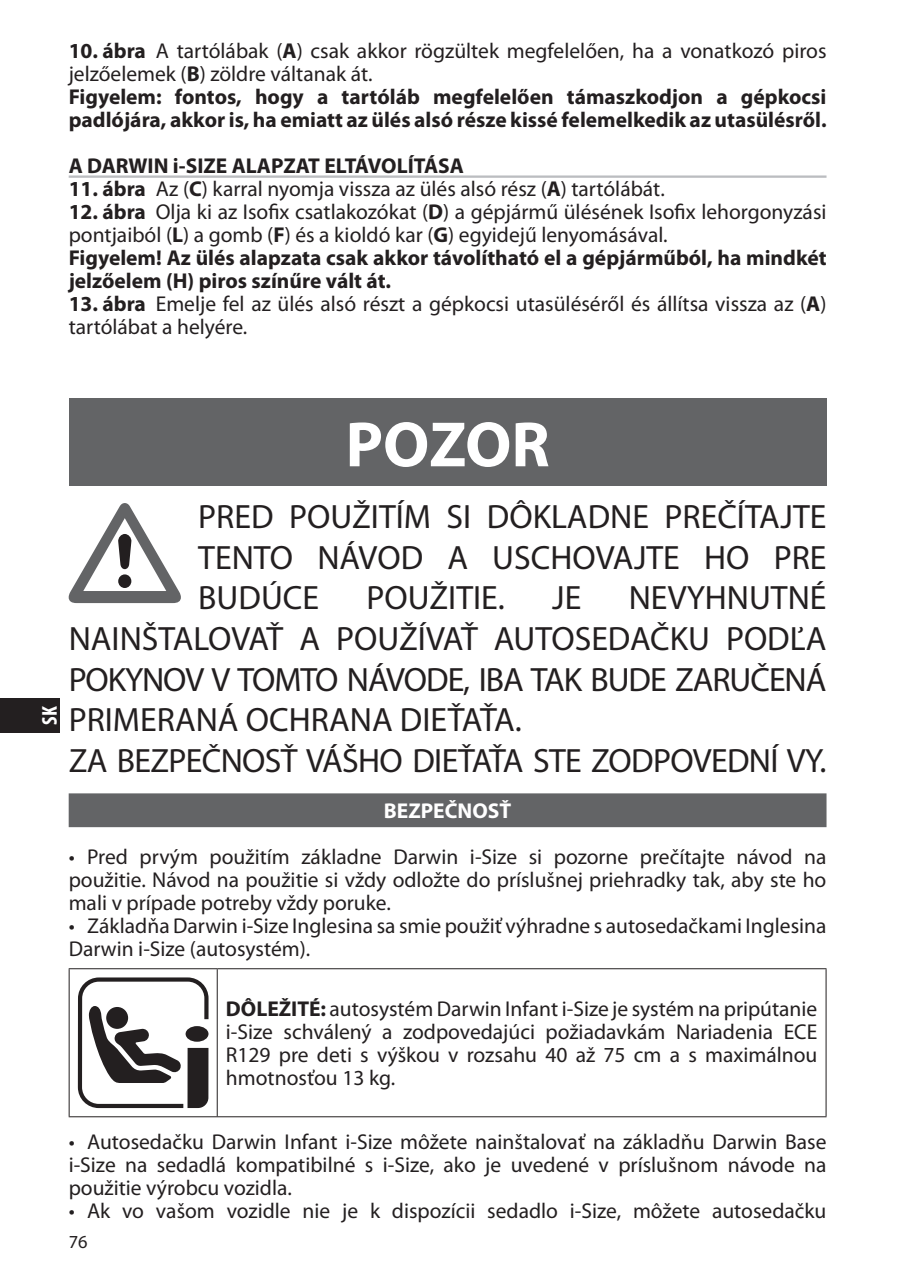
<style>
.page{position:relative;width:913px;height:1285px;background:#fff}
.page>*{position:absolute;margin:0;border:0;box-sizing:border-box;transform-origin:0 0}
.t1{font:700 64.58px "Myriad Pro";color:#fff}
.t2{font:33.77px/40.6px "Myriad Pro";letter-spacing:-.02em;color:#231f20}
.t3{font:33.77px/40.6px "Myriad Pro";color:#231f20;text-align:justify}
.t4{font:21.53px/23.1px "Myriad Pro";color:#231f20}
.t5{font:700 21.53px/23.1px "Myriad Pro";color:#231f20}
.t6{font:700 21.53px "Myriad Pro";color:#fff}
.t7{font:700 condensed 21.53px "Myriad Pro";color:#fff}
.t8{font:18.38px "Myriad Pro";color:#231f20}
.s1{font-weight:400}
.s2{font-weight:700}
</style>
<div class="page">
<div style="left:0;top:698px;width:60px;height:35px;background:#231f20"></div>
<hr style="left:69px;top:175px;width:757px;height:3px;background:#bbbdc0">
<div style="left:69px;top:793px;width:757px;height:34px;background:#636466"></div>
<hr style="left:69px;top:968px;width:148px;height:1px;background:#231f20">
<hr style="left:69px;top:969px;width:1px;height:147px;background:#231f20">
<hr style="left:217px;top:968px;width:609px;height:1px;background:#231f20">
<hr style="left:217px;top:969px;width:1px;height:147px;background:#231f20">
<hr style="left:825px;top:969px;width:1px;height:147px;background:#231f20">
<hr style="left:69px;top:1116px;width:757px;height:1px;background:#231f20">
<svg style="left:78px;top:977px;width:130px;height:131px"></svg>
<div style="left:69px;top:399px;width:757px;height:87px;background:#636466"></div>
<svg style="left:69px;top:503px;width:112px;height:100px"></svg>
<p class="t5" style="left:69px;top:40px;width:759px">10. ábra <span class="s1">A tartólábak (</span>A<span class="s1">) csak akkor rögzültek megfelelően, ha a vonatkozó piros jelzőelemek (</span>B<span class="s1">) zöldre váltanak át.<br></span>Figyelem: fontos, hogy a tartóláb megfelelően támaszkodjon a gépkocsi padlójára, akkor is, ha emiatt az ülés alsó része kissé felemelkedik az utasülésről.</p>
<p class="t5" style="left:69px;top:156px;width:397px">A DARWIN i-SIZE ALAPZAT ELTÁVOLÍTÁSA</p>
<p class="t4" style="left:69px;top:178px;width:597px"><span class="s2">11. ábra</span> Az (<span class="s2">C</span>) karral nyomja vissza az ülés alsó rész (<span class="s2">A</span>) tartólábát.</p>
<p class="t4" style="left:69px;top:202px;width:759px"><span class="s2">12. ábra</span> Olja ki az Isofix csatlakozókat (<span class="s2">D</span>) a gépjármű ülésének Isofix lehorgonyzási pontjaiból (<span class="s2">L</span>) a gomb (<span class="s2">F</span>) és a kioldó kar (<span class="s2">G</span>) egyidejű lenyomásával.<br><span class="s2">Figyelem! Az ülés alapzata csak akkor távolítható el a gépjárműból, ha mindkét jelzőelem (H) piros színűre vált át.</span></p>
<p class="t4" style="left:69px;top:294px;width:759px"><span class="s2">13. ábra</span> Emelje fel az ülés alsó részt a gépkocsi utasüléséről és állítsa vissza az (<span class="s2">A</span>) tartólábat a helyére.</p>
<h1 class="t1" style="left:345px;top:420px;width:206px">POZOR</h1>
<p class="t7" style="left:37px;top:725px;width:20px;rotate:-90deg">SK</p>
<h2 class="t3" style="left:198px;top:499px;width:630px">PRED POUŽITÍM SI DÔKLADNE PREČÍTAJTE TENTO NÁVOD A USCHOVAJTE HO PRE BUDÚCE</h2>
<h2 class="t2" style="left:69px;top:580px;width:759px;text-indent:560px">NEVYHNUTNÉ NAINŠTALOVAŤ A POUŽÍVAŤ AUTOSEDAČKU PODĽA POKYNOV V TOMTO NÁVODE, IBA TAK BUDE ZARUČENÁ PRIMERANÁ OCHRANA DIEŤAŤA.<br>ZA BEZPEČNOSŤ VÁŠHO DIEŤAŤA STE ZODPOVEDNÍ VY.</h2>
<p class="t6" style="left:384px;top:802px;width:129px">BEZPEČNOSŤ</p>
<p class="t4" style="left:69px;top:846px;width:759px;text-align:justify">• Pred prvým použitím základne Darwin i-Size si pozorne prečítajte návod na použitie. Návod na použitie si vždy odložte do príslušnej priehradky tak, aby ste ho mali v prípade potreby vždy poruke.</p>
<p class="t4" style="left:69px;top:916px;width:759px">• Základňa Darwin i-Size Inglesina sa smie použiť výhradne s autosedačkami Inglesina<br>Darwin i-Size (autosystém).</p>
<p class="t4" style="left:226px;top:999px;width:593px;text-align:justify"><span class="s2">DÔLEŽITÉ:</span> autosystém Darwin Infant i-Size je systém na pripútanie i-Size schválený a zodpovedajúci požiadavkám Nariadenia ECE R129 pre deti s výškou v rozsahu 40 až 75 cm a s maximálnou hmotnosťou 13 kg.</p>
<h2 class="t3" style="left:366px;top:580px;width:140px">POUŽITIE.</h2>
<h2 class="t3" style="left:552px;top:580px;width:31px">JE</h2>
<p class="t4" style="left:69px;top:1131px;width:759px;text-align:justify">• Autosedačku Darwin Infant i-Size môžete nainštalovať na základňu Darwin Base i-Size na sedadlá kompatibilné s i-Size, ako je uvedené v príslušnom návode na použitie výrobcu vozidla.</p>
<p class="t4" style="left:69px;top:1200px;width:759px">• Ak vo vašom vozidle nie je k dispozícii sedadlo i-Size, môžete autosedačku</p>
<p class="t8" style="left:69px;top:1235px;width:20px">76</p>
</div>
